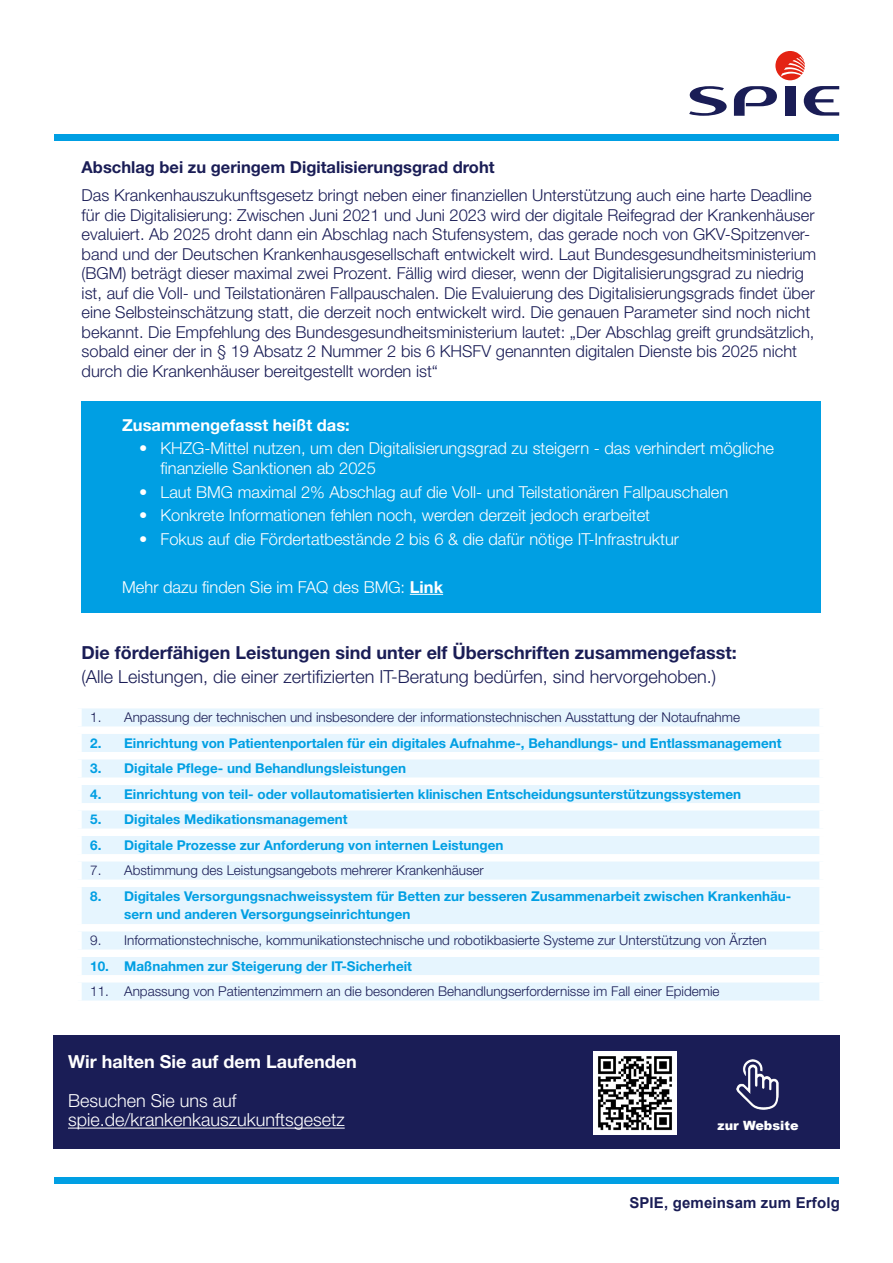
<style>
.page{position:relative;width:893px;height:1263px;background:#fff}
.page>*{position:absolute;margin:0;border:0;box-sizing:border-box;transform-origin:0 0}
.t1{font:300 18px "Helvetica Neue LT Pro";color:#1a1d56}
.t2{font:700 18px "Helvetica Neue LT Pro";color:#1a1d56}
.t3{font:300 18px/19.5px "Helvetica Neue LT Pro";color:#fff}
.t4{font:700 18px "Helvetica Neue LT Pro";color:#fff}
.t5{font:300 16.5px/19.5px "Helvetica Neue LT Pro";color:#1a1d56}
.t6{font:300 16.5px/19.5px "Helvetica Neue LT Pro";color:#fff}
.t7{font:700 16.5px "Helvetica Neue LT Pro";color:#1a1d56}
.t8{font:700 16.5px "Helvetica Neue LT Pro";color:#fff}
.t9{font:700 15px "Arial";letter-spacing:.01em;color:#1a1d56}
.t10{font:700 13.5px/18px "Helvetica Neue LT Pro";color:#009fe3}
.t11{font:300 13.5px "Helvetica Neue LT Pro";color:#1a1d56}
.t12{font:900 12.75px "Arial";color:#fff}
.s1{font-weight:700}
</style>
<div class="page">
<div style="left:82px;top:401px;width:739px;height:212px;background:#009fe3"></div>
<div style="left:54px;top:1034px;width:786px;height:114px;background:#1a1d56"></div>
<svg style="left:734px;top:86px;width:43px;height:30px"></svg>
<div style="left:785px;top:86px;width:10px;height:30px;background:#1a1d56"></div>
<svg style="left:804px;top:86px;width:35px;height:30px"></svg>
<svg style="left:689px;top:86px;width:38px;height:30px"></svg>
<svg style="left:775px;top:51px;width:30px;height:29px"></svg>
<div style="left:82px;top:708px;width:737px;height:292px;background:#e6f5fe"></div>
<div style="left:74px;top:726px;width:753px;height:8px;background:#fff"></div>
<div style="left:74px;top:752px;width:753px;height:7px;background:#fff"></div>
<div style="left:74px;top:777px;width:753px;height:8px;background:#fff"></div>
<div style="left:74px;top:803px;width:753px;height:7px;background:#fff"></div>
<div style="left:74px;top:828px;width:753px;height:8px;background:#fff"></div>
<div style="left:74px;top:854px;width:753px;height:7px;background:#fff"></div>
<div style="left:74px;top:879px;width:753px;height:8px;background:#fff"></div>
<div style="left:74px;top:924px;width:753px;height:7px;background:#fff"></div>
<div style="left:74px;top:949px;width:753px;height:8px;background:#fff"></div>
<div style="left:74px;top:975px;width:753px;height:7px;background:#fff"></div>
<div style="left:54px;top:1177px;width:785px;height:6px;background:#009fe3"></div>
<img style="left:594px;top:1051px;width:83px;height:83px">
<img style="left:736px;top:1059px;width:43px;height:51px">
<hr style="left:68px;top:1128px;width:277px;height:1px;background:#fff">
<div style="left:54px;top:134px;width:785px;height:7px;background:#009fe3"></div>
<hr style="left:410px;top:594px;width:33px;height:1px;background:#fff">
<p class="t7" style="left:82px;top:157px;width:414px">Abschlag bei zu geringem Digitalisierungsgrad droht</p>
<p class="t5" style="left:82px;top:185px;width:736px">Das Krankenhauszukunftsgesetz bringt neben einer finanziellen Unterstützung auch eine harte Deadline für die Digitalisierung: Zwischen Juni 2021 und Juni 2023 wird der digitale Reifegrad der Krankenhäuser evaluiert. Ab 2025 droht dann ein Abschlag nach Stufensystem, das gerade noch von GKV-Spitzenver&shy;band und der Deutschen Krankenhausgesellschaft entwickelt wird. Laut Bundesgesundheitsministerium (BGM) beträgt dieser maximal zwei Prozent. Fällig wird dieser, wenn der Digitalisierungsgrad zu niedrig ist, auf die Voll- und Teilstationären Fallpauschalen. Die Evaluierung des Digitalisierungsgrads findet über eine Selbsteinschätzung statt, die derzeit noch entwickelt wird. Die genauen Parameter sind noch nicht bekannt. Die Empfehlung des Bundesgesundheitsministerium lautet: „Der Abschlag greift grundsätzlich, sobald einer der in § 19 Absatz 2 Nummer 2 bis 6 KHSFV genannten digitalen Dienste bis 2025 nicht durch die Krankenhäuser bereitgestellt worden ist“</p>
<p class="t8" style="left:122px;top:414px;width:229px">Zusammengefasst heißt das:</p>
<p class="t6" style="left:160px;top:438px;width:615px;text-indent:-21px">• KHZG-Mittel nutzen, um den Digitalisierungsgrad zu steigern - das verhindert mögliche finanzielle Sanktionen ab 2025</p>
<p class="t6" style="left:139px;top:482px;width:591px">• Laut BMG maximal 2% Abschlag auf die Voll- und Teilstationären Fallpauschalen</p>
<p class="t6" style="left:139px;top:505px;width:512px">• Konkrete Informationen fehlen noch, werden derzeit jedoch erarbeitet</p>
<p class="t6" style="left:139px;top:529px;width:541px">• Fokus auf die Fördertatbestände 2 bis 6 &amp; die dafür nötige IT-Infrastruktur</p>
<p class="t6" style="left:122px;top:577px;width:322px">Mehr dazu finden Sie im FAQ des BMG: <span class="s1">Link</span></p>
<p class="t2" style="left:82px;top:641px;width:657px">Die förderfähigen Leistungen sind unter elf Überschriften zusammengefasst:</p>
<p class="t1" style="left:82px;top:665px;width:636px">(Alle Leistungen, die einer zertifizierten IT-Beratung bedürfen, sind hervorgehoben.)</p>
<p class="t11" style="left:90px;top:709px;width:651px">1. Anpassung der technischen und insbesondere der informationstechnischen Ausstattung der Notaufnahme</p>
<p class="t10" style="left:90px;top:734px;width:693px">2. Einrichtung von Patientenportalen für ein digitales Aufnahme-, Behandlungs- und Entlassmanagement</p>
<p class="t10" style="left:90px;top:759px;width:317px">3. Digitale Pflege- und Behandlungsleistungen</p>
<p class="t10" style="left:90px;top:785px;width:652px">4. Einrichtung von teil- oder vollautomatisierten klinischen Entscheidungsunterstützungssystemen</p>
<p class="t10" style="left:90px;top:810px;width:259px">5. Digitales Medikationsmanagement</p>
<p class="t10" style="left:90px;top:836px;width:415px">6. Digitale Prozesse zur Anforderung von internen Leistungen</p>
<p class="t11" style="left:90px;top:862px;width:395px">7. Abstimmung des Leistungsangebots mehrerer Krankenhäuser</p>
<p class="t10" style="left:124px;top:887px;width:669px;text-indent:-34px">8. Digitales Versorgungsnachweissystem für Betten zur besseren Zusammenarbeit zwischen Krankenhäu&shy;sern und anderen Versorgungseinrichtungen</p>
<p class="t11" style="left:90px;top:932px;width:678px">9. Informationstechnische, kommunikationstechnische und robotikbasierte Systeme zur Unterstützung von Ärzten</p>
<p class="t10" style="left:90px;top:957px;width:323px">10. Maßnahmen zur Steigerung der IT-Sicherheit</p>
<p class="t11" style="left:90px;top:983px;width:631px">11. Anpassung von Patientenzimmern an die besonderen Behandlungserfordernisse im Fall einer Epidemie</p>
<p class="t4" style="left:68px;top:1050px;width:290px">Wir halten Sie auf dem Laufenden</p>
<p class="t3" style="left:68px;top:1090px;width:278px">Besuchen Sie uns auf spie.de/krankenkauszukunftsgesetz</p>
<p class="t12" style="left:718px;top:1116px;width:83px">zur Website</p>
<p class="t9" style="left:629px;top:1192px;width:212px">SPIE, gemeinsam zum Erfolg</p>
</div>
